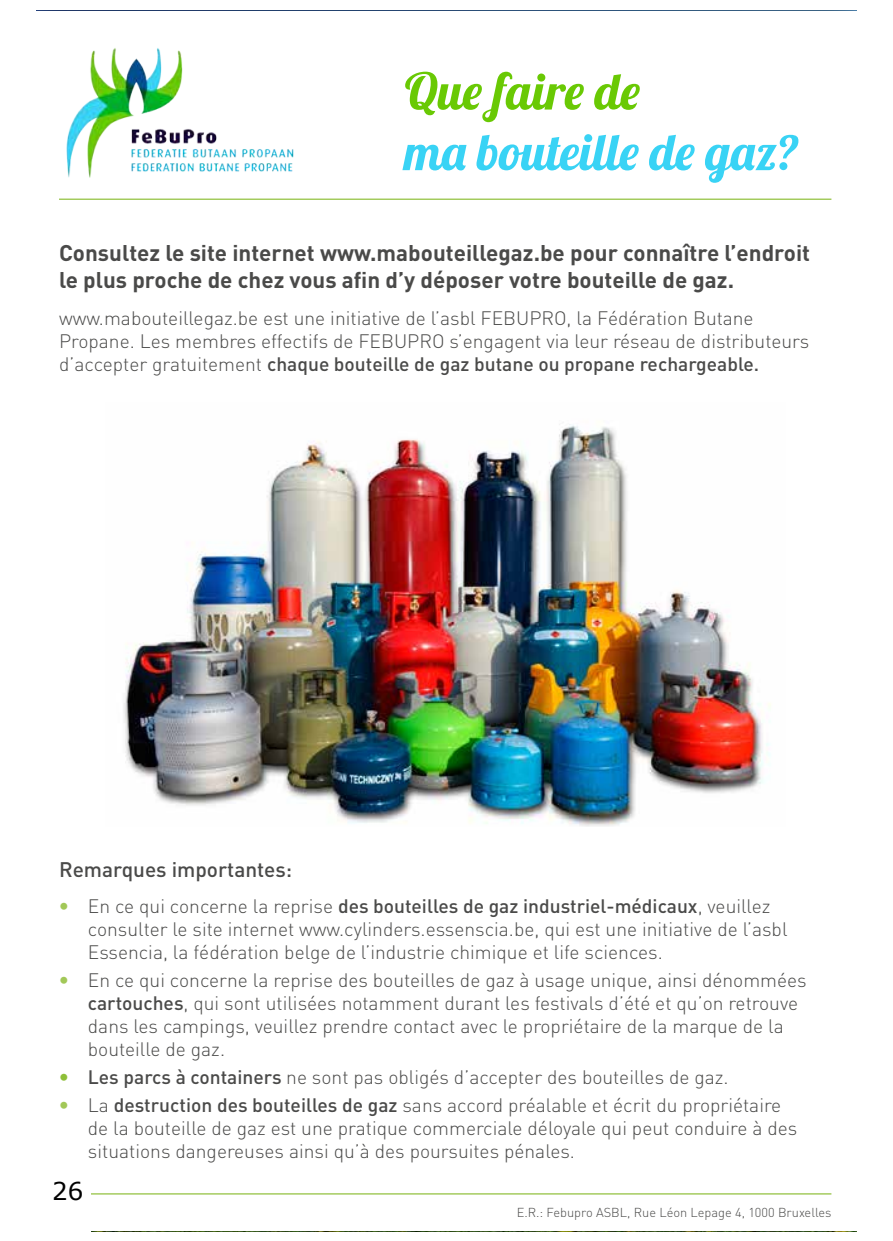
<style>
.page{position:relative;width:893px;height:1241px;background:#fff}
.page>*{position:absolute;margin:0;border:0;box-sizing:border-box;transform-origin:0 0}
.t1{font:50.4px "Lobster 1.4";color:#39d3f5}
.t2{font:50.4px "Lobster 1.4";color:#69c904}
.t3{font:24.5px "Verdana";color:#000}
.t4{font:700 22.4px/26.9px "DIN";color:#4a4a49}
.t5{font:500 20.82px "DIN";color:#4a4a49}
.t6{font:300 19.25px/23.1px "DIN";color:#4a4a49}
.t7{font:300 12.78px "DIN";color:#4a4a49}
.s1{font-weight:500}
.s2{font-family:"Avenir";color:#a2c858}
.s3{font-family:"Avenir";color:#8ebf38}
</style>
<div class="page">
<img style="left:66px;top:48px;width:228px;height:130px">
<hr style="left:59px;top:198px;width:772px;height:2px;background:#8ebf38">
<img style="left:123px;top:424px;width:648px;height:402px">
<hr style="left:91px;top:1193px;width:740px;height:1px;background:#8ebf38">
<h1 class="t2" style="left:404px;top:59px;width:238px">Que faire de</h1>
<h1 class="t1" style="left:404px;top:120px;width:396px">ma bouteille de gaz?</h1>
<p class="t4" style="left:59px;top:238px;width:752px">Consultez le site internet www.mabouteillegaz.be pour connaître l’endroit le plus proche de chez vous afin d’y déposer votre bouteille de gaz.</p>
<p class="t6" style="left:59px;top:306px;width:752px">www.mabouteillegaz.be est une initiative de l’asbl FEBUPRO, la Fédération Butane<br>Propane. Les membres effectifs de FEBUPRO s’engagent via leur réseau de distributeurs d’accepter gratuitement <span class="s1">chaque bouteille de gaz butane ou propane rechargeable.</span></p>
<p class="t5" style="left:59px;top:855px;width:235px">Remarques importantes:</p>
<p class="t6" style="left:88px;top:894px;width:701px;text-indent:-29px"><span class="s2">•</span> En ce qui concerne la reprise <span class="s1">des bouteilles de gaz industriel-médicaux</span>, veuillez consulter le site internet www.cylinders.essenscia.be, qui est une initiative de l’asbl<br>Essencia, la fédération belge de l’industrie chimique et life sciences.</p>
<p class="t6" style="left:88px;top:968px;width:720px;text-indent:-29px"><span class="s2">•</span> En ce qui concerne la reprise des bouteilles de gaz à usage unique, ainsi dénommées <span class="s1">cartouches</span>, qui sont utilisées notamment durant les festivals d’été et qu’on retrouve dans les campings, veuillez prendre contact avec le propriétaire de la marque de la bouteille de gaz.</p>
<p class="t6" style="left:59px;top:1065px;width:671px"><span class="s3">•</span> <span class="s1">Les parcs à containers</span> ne sont pas obligés d’accepter des bouteilles de gaz.</p>
<p class="t6" style="left:88px;top:1092px;width:711px;text-indent:-29px"><span class="s2">•</span> La <span class="s1">destruction des bouteilles de gaz</span> sans accord préalable et écrit du propriétaire de la bouteille de gaz est une pratique commerciale déloyale qui peut conduire à des situations dangereuses ainsi qu’à des poursuites pénales.</p>
<p class="t3" style="left:52px;top:1174px;width:33px">26</p>
<p class="t7" style="left:517px;top:1203px;width:316px">E.R.: Febupro ASBL, Rue Léon Lepage 4, 1000 Bruxelles</p>
</div>
